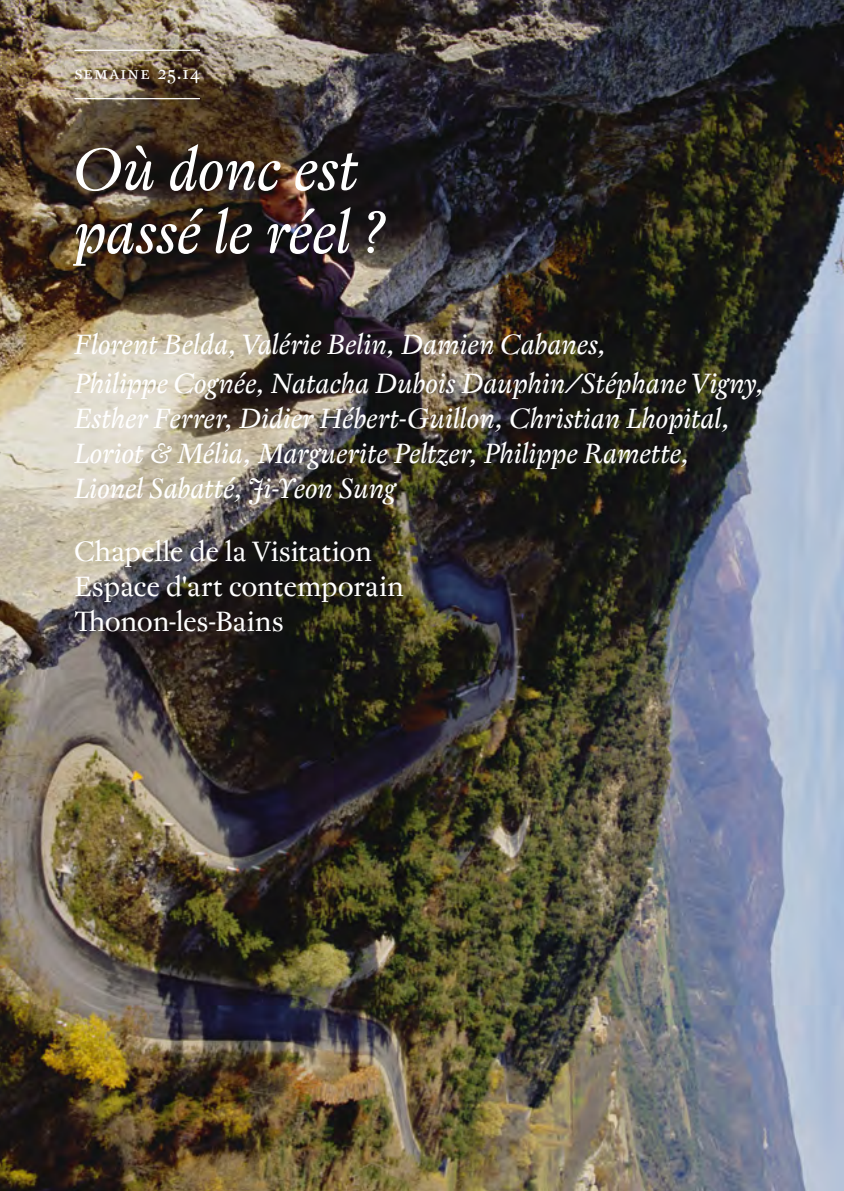
<style>
.page{position:relative;width:844px;height:1191px;background:#fff}
.page>*{position:absolute;margin:0;border:0;box-sizing:border-box;transform-origin:0 0}
.t1{font:italic 59.5px/63px "Regent Pro";letter-spacing:-.005em;color:#fff}
.t2{font:italic 28px/35px "Regent Pro";color:#fff}
.t3{font:28px/35px "Regent Pro";letter-spacing:-.015em;color:#fff}
.t4{font:19.25px "Regent Pro";letter-spacing:.055em;color:#fff}
</style>
<div class="page">
<img style="left:0;top:0;width:843px;height:1191px">
<hr style="left:74px;top:50px;width:126px;height:1px;background:#fff">
<hr style="left:74px;top:98px;width:126px;height:1px;background:#fff">
<p class="t4" style="left:74px;top:61px;width:127px">semaine 25.14</p>
<h1 class="t1" style="left:74px;top:140px;width:312px">Où donc est passé le réel ?</h1>
<p class="t2" style="left:74px;top:326px;width:691px;line-height:38.5px">Florent Belda, Valérie Belin, Damien Cabanes,<br>Philippe Cognée, Natacha Dubois Dauphin/Stéphane Vigny,</p>
<p class="t2" style="left:74px;top:402px;width:657px">Esther Ferrer, Didier Hébert-Guillon, Christian Lhopital,<br>Loriot &amp; Mélia, Marguerite Peltzer, Philippe Ramette,<br>Lionel Sabatté, Ji-Yeon Sung</p>
<p class="t3" style="left:74px;top:534px;width:331px">Chapelle de la Visitation<br>Espace d'art contemporain<br>Thonon-les-Bains</p>
</div>
